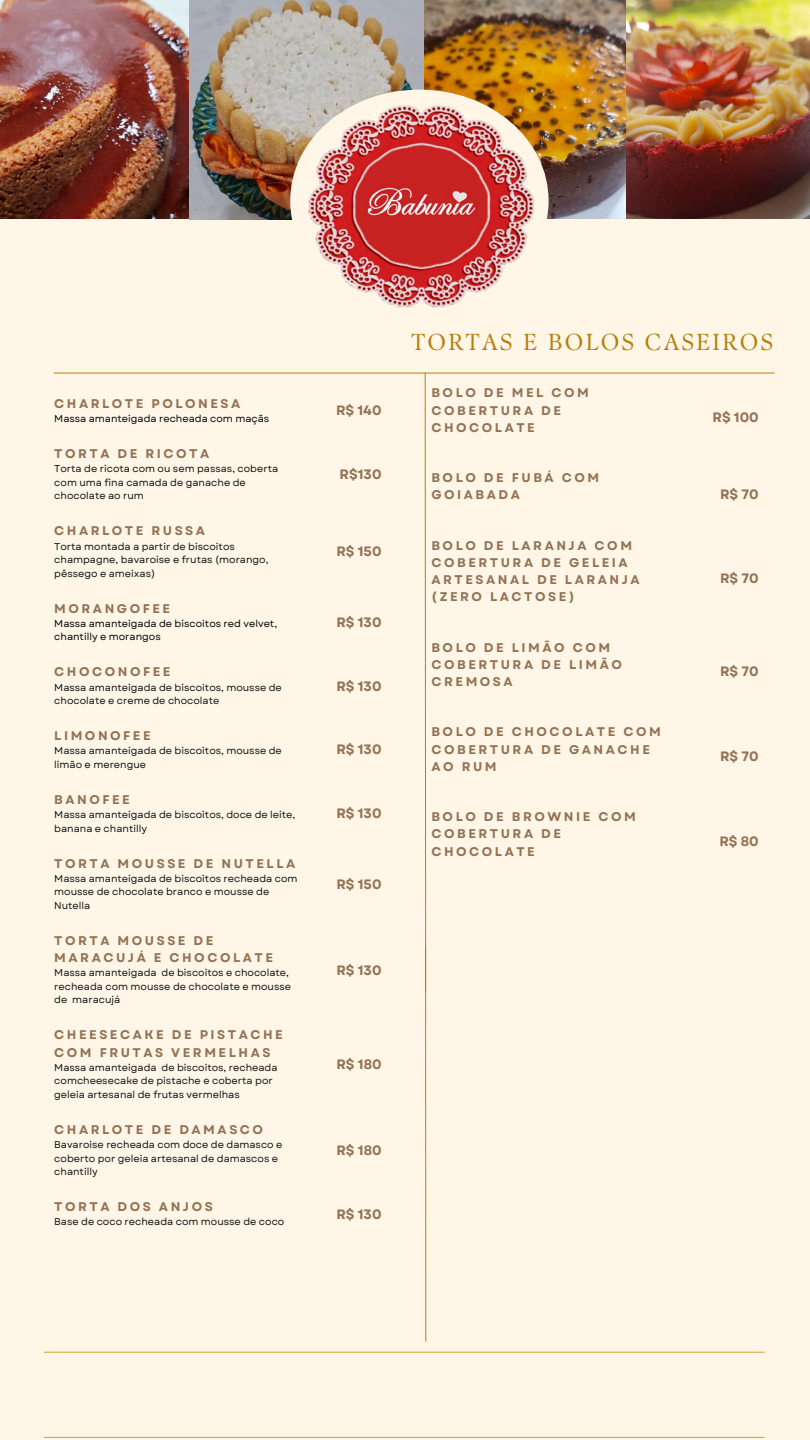
<style>
.page{position:relative;width:810px;height:1440px;background:#fff6e8}
.page>*{position:absolute;margin:0;border:0;box-sizing:border-box;transform-origin:0 0}
.t1{font:23.1px "TY Serif D";letter-spacing:.1em;color:#b87f0c}
.t2{font:700 13.6px "Garet";color:#947355}
.t3{font:700 12.6px/17.2px "Garet";letter-spacing:.2em;color:#947355}
.t4{font:9.9px/13.5px "Garet";color:#101010}
.t5{font:9.9px/13.5px "Garet";color:#000}
</style>
<div class="page">
<svg style="left:424px;top:372px;width:2px;height:574px"></svg>
<hr style="left:54px;top:373px;width:721px;height:1px;background:#b87f0c">
<hr style="left:44px;top:1352px;width:721px;height:1px;background:#d49e33">
<hr style="left:44px;top:1437px;width:721px;height:1px;background:#d49e33">
<hr style="left:425px;top:946px;width:1px;height:396px;background:#b87f0c">
<img style="left:0;top:0;width:190px;height:219px">
<img style="left:424px;top:0;width:386px;height:219px">
<img style="left:190px;top:0;width:234px;height:219px">
<div style="left:290px;top:90px;width:259px;height:222px;background:#fff6e8;border-radius:50%"></div>
<img style="left:307px;top:102px;width:226px;height:206px">
<p class="t3" style="left:54px;top:395px;width:188px">CHARLOTE POLONESA</p>
<p class="t5" style="left:54px;top:412px;width:217px">Massa amanteigada recheada com maçãs</p>
<p class="t2" style="left:336px;top:401px;width:47px">R$ 140</p>
<p class="t3" style="left:54px;top:445px;width:157px">TORTA DE RICOTA</p>
<p class="t4" style="left:54px;top:462px;width:225px">Torta de ricota com ou sem passas, coberta com uma fina camada de ganache de chocolate ao rum</p>
<p class="t2" style="left:340px;top:465px;width:44px">R$130</p>
<p class="t3" style="left:54px;top:522px;width:152px">CHARLOTE RUSSA</p>
<p class="t4" style="left:54px;top:539px;width:216px">Torta montada a partir de biscoitos champagne, bavaroise e frutas (morango, pêssego e ameixas)</p>
<p class="t2" style="left:336px;top:542px;width:47px">R$ 150</p>
<p class="t3" style="left:54px;top:600px;width:117px">MORANGOFEE</p>
<p class="t5" style="left:54px;top:617px;width:224px">Massa amanteigada de biscoitos red velvet, chantilly e morangos</p>
<p class="t2" style="left:336px;top:612px;width:47px">R$ 130</p>
<p class="t3" style="left:54px;top:663px;width:118px">CHOCONOFEE</p>
<p class="t4" style="left:54px;top:680px;width:229px">Massa amanteigada de biscoitos, mousse de chocolate e creme de chocolate</p>
<p class="t2" style="left:336px;top:676px;width:47px">R$ 130</p>
<p class="t3" style="left:54px;top:727px;width:98px">LIMONOFEE</p>
<p class="t4" style="left:54px;top:744px;width:229px">Massa amanteigada de biscoitos, mousse de limão e merengue</p>
<h1 class="t2" style="left:336px;top:740px;width:47px">R$ 130</h1>
<p class="t3" style="left:54px;top:791px;width:77px">BANOFEE</p>
<p class="t4" style="left:54px;top:808px;width:242px">Massa amanteigada de biscoitos, doce de leite, banana e chantilly</p>
<p class="t2" style="left:336px;top:804px;width:47px">R$ 130</p>
<p class="t3" style="left:54px;top:855px;width:243px">TORTA MOUSSE DE NUTELLA</p>
<p class="t4" style="left:54px;top:872px;width:245px">Massa amanteigada de biscoitos recheada com mousse de chocolate branco e mousse de<br>Nutella</p>
<p class="t2" style="left:336px;top:874px;width:47px">R$ 150</p>
<p class="t3" style="left:54px;top:932px;width:220px">TORTA MOUSSE DE<br>MARACUJÁ E CHOCOLATE</p>
<p class="t4" style="left:54px;top:966px;width:238px">Massa amanteigada de biscoitos e chocolate, recheada com mousse de chocolate e mousse de maracujá</p>
<p class="t2" style="left:336px;top:960px;width:47px">R$ 130</p>
<p class="t3" style="left:54px;top:1026px;width:230px">CHEESECAKE DE PISTACHE<br>COM FRUTAS VERMELHAS</p>
<p class="t4" style="left:54px;top:1061px;width:225px">Massa amanteigada de biscoitos, recheada comcheesecake de pistache e coberta por geleia artesanal de frutas vermelhas</p>
<p class="t2" style="left:336px;top:1055px;width:47px">R$ 180</p>
<p class="t3" style="left:54px;top:1121px;width:210px">CHARLOTE DE DAMASCO</p>
<p class="t4" style="left:54px;top:1138px;width:230px">Bavaroise recheada com doce de damasco e coberto por geleia artesanal de damascos e chantilly</p>
<p class="t2" style="left:336px;top:1140px;width:47px">R$ 180</p>
<p class="t3" style="left:54px;top:1198px;width:160px">TORTA DOS ANJOS</p>
<p class="t4" style="left:54px;top:1215px;width:232px">Base de coco recheada com mousse de coco</p>
<p class="t2" style="left:336px;top:1204px;width:47px">R$ 130</p>
<p class="t1" style="left:412px;top:328px;width:363px">TORTAS E BOLOS CASEIROS</p>
<p class="t3" style="left:431px;top:384px;width:159px">BOLO DE MEL COM<br>COBERTURA DE<br>CHOCOLATE</p>
<p class="t3" style="left:431px;top:469px;width:169px">BOLO DE FUBÁ COM<br>GOIABADA</p>
<p class="t3" style="left:431px;top:537px;width:210px">BOLO DE LARANJA COM<br>COBERTURA DE GELEIA<br>ARTESANAL DE LARANJA (ZERO LACTOSE)</p>
<p class="t3" style="left:431px;top:639px;width:192px">BOLO DE LIMÃO COM<br>COBERTURA DE LIMÃO<br>CREMOSA</p>
<p class="t3" style="left:431px;top:723px;width:231px">BOLO DE CHOCOLATE COM<br>COBERTURA DE GANACHE<br>AO RUM</p>
<p class="t3" style="left:431px;top:808px;width:206px">BOLO DE BROWNIE COM<br>COBERTURA DE<br>CHOCOLATE</p>
<p class="t2" style="left:712px;top:408px;width:48px">R$ 100</p>
<p class="t2" style="left:720px;top:484px;width:40px">R$ 70</p>
<p class="t2" style="left:720px;top:569px;width:40px">R$ 70</p>
<p class="t2" style="left:720px;top:662px;width:40px">R$ 70</p>
<p class="t2" style="left:720px;top:747px;width:40px">R$ 70</p>
<p class="t2" style="left:719px;top:831px;width:41px">R$ 80</p>
</div>
